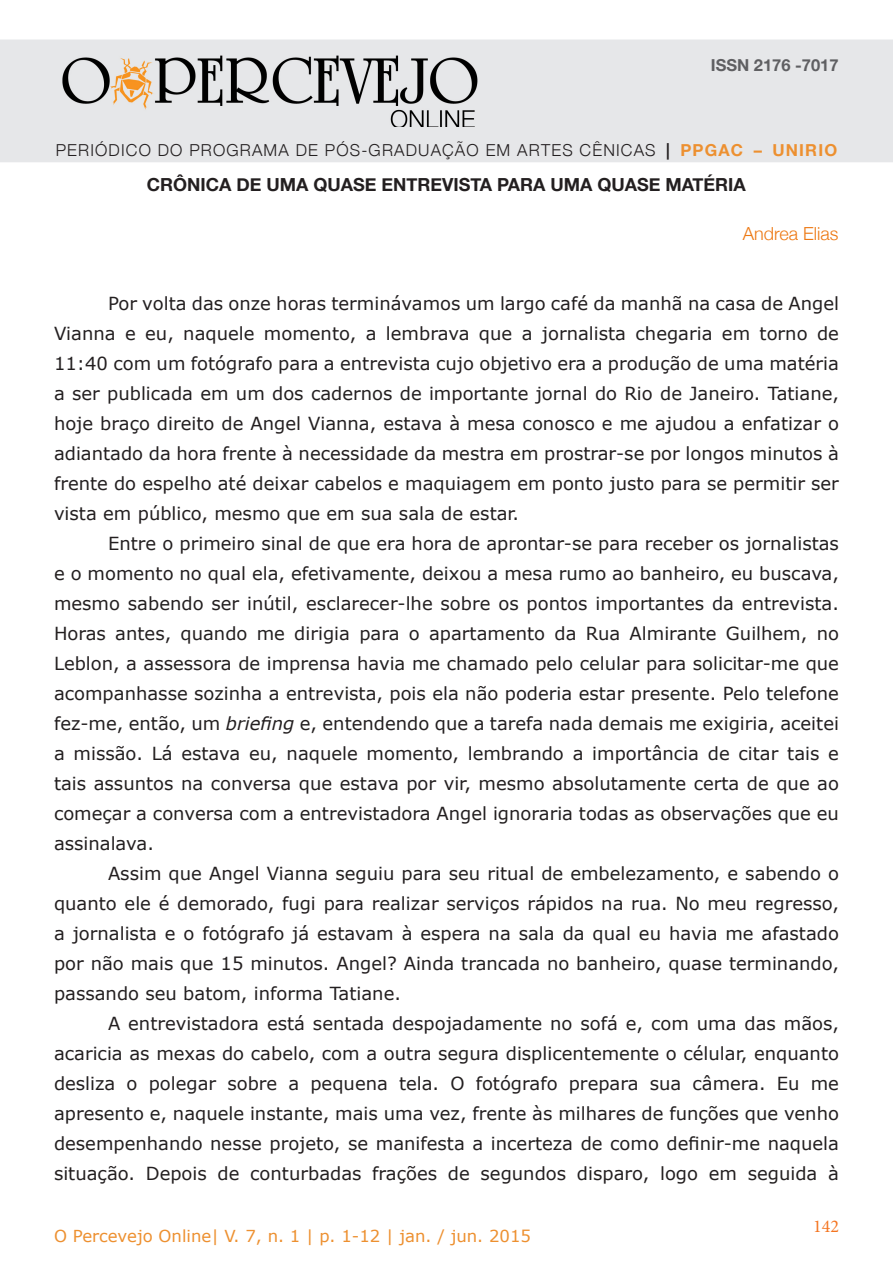
<style>
.page{position:relative;width:893px;height:1263px;background:#fff}
.page>*{position:absolute;margin:0;border:0;box-sizing:border-box;transform-origin:0 0}
.t1{font:18px/30px "Verdana";color:#231f20;text-align:justify}
.t2{font:700 18px "Helvetica Neue";color:#231f20}
.t3{font:300 18px "Helvetica Neue";color:#ed7914}
.t4{font:18px "Minion Pro";color:#f47521}
.t5{font:300 16.5px "Helvetica Neue";letter-spacing:.07em;color:#231f20}
.t6{font:16.5px "Verdana";color:#ed9030}
.t7{font:700 16.5px "Helvetica Neue";color:#5f5f62}
.s1{font-weight:700}
.s2{font-weight:700;color:#ed9030}
.s3{font-style:italic}
</style>
<div class="page">
<div style="left:0;top:40px;width:893px;height:122px;background:#e6e7e9"></div>
<img style="left:62px;top:55px;width:416px;height:71px">
<p class="t7" style="left:711px;top:50px;width:129px">ISSN 2176 -7017</p>
<p class="t5" style="left:56px;top:136px;width:783px">PERIÓDICO DO PROGRAMA DE PÓS-GRADUAÇÃO EM ARTES CÊNICAS <span class="s1">|</span> <span class="s2">PPGAC – UNIRIO</span></p>
<p class="t2" style="left:147px;top:168px;width:601px">CRÔNICA DE UMA QUASE ENTREVISTA PARA UMA QUASE MATÉRIA</p>
<p class="t3" style="left:743px;top:219px;width:97px">Andrea Elias</p>
<p class="t1" style="left:54px;top:288px;width:786px;text-indent:54px">Por volta das onze horas terminávamos um largo café da manhã na casa de Angel Vianna e eu, naquele momento, a lembrava que a jornalista chegaria em torno de 11:40 com um fotógrafo para a entrevista cujo objetivo era a produção de uma matéria a ser publicada em um dos cadernos de importante jornal do Rio de Janeiro. Tatiane, hoje braço direito de Angel Vianna, estava à mesa conosco e me ajudou a enfatizar o adiantado da hora frente à necessidade da mestra em prostrar-se por longos minutos à frente do espelho até deixar cabelos e maquiagem em ponto justo para se permitir ser vista em público, mesmo que em sua sala de estar.</p>
<p class="t1" style="left:54px;top:528px;width:786px;text-indent:54px">Entre o primeiro sinal de que era hora de aprontar-se para receber os jornalistas e o momento no qual ela, efetivamente, deixou a mesa rumo ao banheiro, eu buscava, mesmo sabendo ser inútil, esclarecer-lhe sobre os pontos importantes da entrevista.<br>Horas antes, quando me dirigia para o apartamento da Rua Almirante Guilhem, no Leblon, a assessora de imprensa havia me chamado pelo celular para solicitar-me que acompanhasse sozinha a entrevista, pois ela não poderia estar presente. Pelo telefone fez-me, então, um <span class="s3">briefing</span> e, entendendo que a tarefa nada demais me exigiria, aceitei a missão. Lá estava eu, naquele momento, lembrando a importância de citar tais e tais assuntos na conversa que estava por vir, mesmo absolutamente certa de que ao começar a conversa com a entrevistadora Angel ignoraria todas as observações que eu assinalava.</p>
<p class="t1" style="left:54px;top:858px;width:786px;text-indent:54px">Assim que Angel Vianna seguiu para seu ritual de embelezamento, e sabendo o quanto ele é demorado, fugi para realizar serviços rápidos na rua. No meu regresso, a jornalista e o fotógrafo já estavam à espera na sala da qual eu havia me afastado por não mais que 15 minutos. Angel? Ainda trancada no banheiro, quase terminando, passando seu batom, informa Tatiane.</p>
<p class="t1" style="left:54px;top:1008px;width:786px;text-indent:54px">A entrevistadora está sentada despojadamente no sofá e, com uma das mãos, acaricia as mexas do cabelo, com a outra segura displicentemente o célular, enquanto desliza o polegar sobre a pequena tela. O fotógrafo prepara sua câmera. Eu me apresento e, naquele instante, mais uma vez, frente às milhares de funções que venho desempenhando nesse projeto, se manifesta a incerteza de como definir-me naquela situação. Depois de conturbadas frações de segundos disparo, logo em seguida à</p>
<p class="t4" style="left:813px;top:1214px;width:27px">142</p>
<p class="t6" style="left:54px;top:1224px;width:479px">O Percevejo Online| V. 7, n. 1 | p. 1-12 | jan. / jun. 2015</p>
</div>
